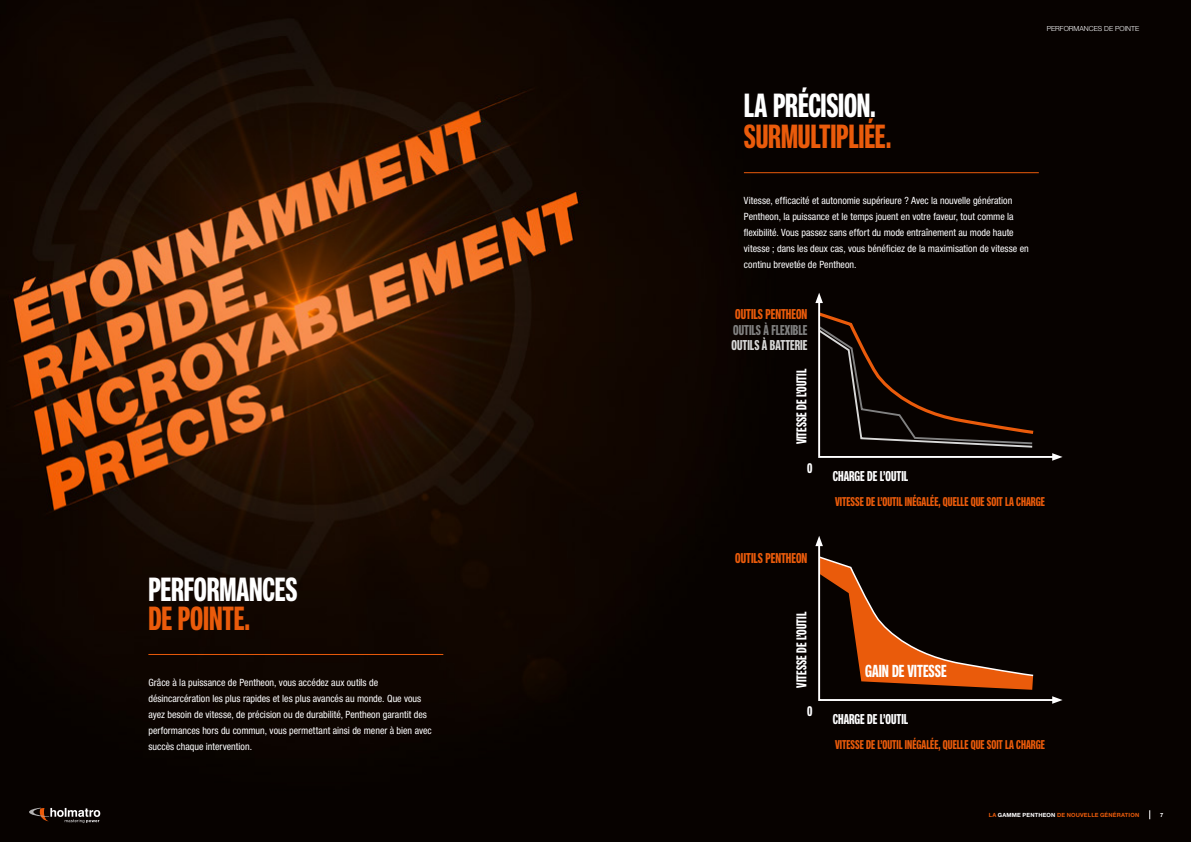
<style>
.page{position:relative;width:1191px;height:842px;background:#fff}
.page>*{position:absolute;margin:0;border:0;box-sizing:border-box;transform-origin:0 0}
.t1{font:700 32.7px "Neue Helvetica Pro 79 Compressed";letter-spacing:-.005em;color:#fff}
.t2{font:700 32.7px "Neue Helvetica Pro 79 Compressed";letter-spacing:-.005em;color:#ea5b0b}
.t3{font:700 17px "Neue Helvetica Pro 79 Compressed";color:#fff}
.t4{font:700 13.9px "Neue Helvetica Pro 79 Compressed";color:#fff}
.t5{font:700 13.9px "Neue Helvetica Pro 79 Compressed";color:#ea5b0b}
.t6{font:700 13.9px "Neue Helvetica Pro 79 Compressed";color:#818181}
.t7{font:700 13.9px "Neue Helvetica Pro 79 Compressed";color:#d9d9d8}
.t8{font:700 12.4px "Neue Helvetica Pro 79 Compressed";color:#ea5b0b}
.t9{font:condensed 10px/16px "Helvetica Neue LT Std";color:#fff}
.t10{font:300 7px "Helvetica Neue LT Std";color:#fff}
.t11{font:700 5.7px "Helvetica Neue LT Std";letter-spacing:.03em;color:#ea5b0b}
.t12{font:700 5.7px "Helvetica Neue LT Std";color:#fff}
.s1{color:#fff}
</style>
<div class="page">
<img style="left:0;top:0;width:1191px;height:842px">
<hr style="left:148px;top:654px;width:295px;height:1px;background:#ea5b0b">
<hr style="left:744px;top:172px;width:294px;height:1px;background:#ea5b0b">
<svg style="left:815px;top:293px;width:247px;height:168px;background:#140d09"></svg>
<svg style="left:815px;top:536px;width:247px;height:168px;background:#331809"></svg>
<svg style="left:29px;top:808px;width:71px;height:15px"></svg>
<h1 class="t1" style="left:148px;top:570px;width:150px">PERFORMANCES</h1>
<h1 class="t2" style="left:148px;top:599px;width:103px">DE POINTE.</h1>
<p class="t9" style="left:148px;top:674px;width:285px">Grâce à la puissance de Pentheon, vous accédez aux outils de désincarcération les plus rapides et les plus avancés au monde. Que vous ayez besoin de vitesse, de précision ou de durabilité, Pentheon garantit des performances hors du commun, vous permettant ainsi de mener à bien avec succès chaque intervention.</p>
<p class="t10" style="left:1046px;top:24px;width:94px">PERFORMANCES DE POINTE</p>
<h1 class="t1" style="left:744px;top:86px;width:134px">LA PRÉCISION.</h1>
<h1 class="t2" style="left:744px;top:117px;width:149px">SURMULTIPLIÉE.</h1>
<p class="t9" style="left:744px;top:193px;width:286px">Vitesse, efficacité et autonomie supérieure ? Avec la nouvelle génération Pentheon, la puissance et le temps jouent en votre faveur, tout comme la flexibilité. Vous passez sans effort du mode entraînement au mode haute vitesse ; dans les deux cas, vous bénéficiez de la maximisation de vitesse en continu brevetée de Pentheon.</p>
<h3 class="t5" style="left:735px;top:306px;width:74px">OUTILS PENTHEON</h3>
<h3 class="t6" style="left:733px;top:321px;width:76px">OUTILS À FLEXIBLE</h3>
<h3 class="t7" style="left:731px;top:336px;width:77px">OUTILS À BATTERIE</h3>
<h3 class="t4" style="left:793px;top:444px;width:77px;rotate:-90deg">VITESSE DE L’OUTIL</h3>
<h3 class="t4" style="left:807px;top:459px;width:7px">0</h3>
<h3 class="t4" style="left:832px;top:468px;width:77px">CHARGE DE L’OUTIL</h3>
<h3 class="t5" style="left:735px;top:549px;width:74px">OUTILS PENTHEON</h3>
<h3 class="t4" style="left:793px;top:687px;width:77px;rotate:-90deg">VITESSE DE L’OUTIL</h3>
<h3 class="t4" style="left:807px;top:702px;width:7px">0</h3>
<p class="t8" style="left:835px;top:494px;width:211px">VITESSE DE L’OUTIL INÉGALÉE, QUELLE QUE SOIT LA CHARGE</p>
<h2 class="t3" style="left:865px;top:661px;width:83px">GAIN DE VITESSE</h2>
<h3 class="t4" style="left:832px;top:711px;width:77px">CHARGE DE L’OUTIL</h3>
<p class="t8" style="left:835px;top:737px;width:211px">VITESSE DE L’OUTIL INÉGALÉE, QUELLE QUE SOIT LA CHARGE</p>
<p class="t11" style="left:988px;top:811px;width:152px">LA <span class="s1">GAMME PENTHEON</span> DE NOUVELLE GÉNÉRATION</p>
<p class="t12" style="left:1160px;top:811px;width:5px">7</p>
</div>
